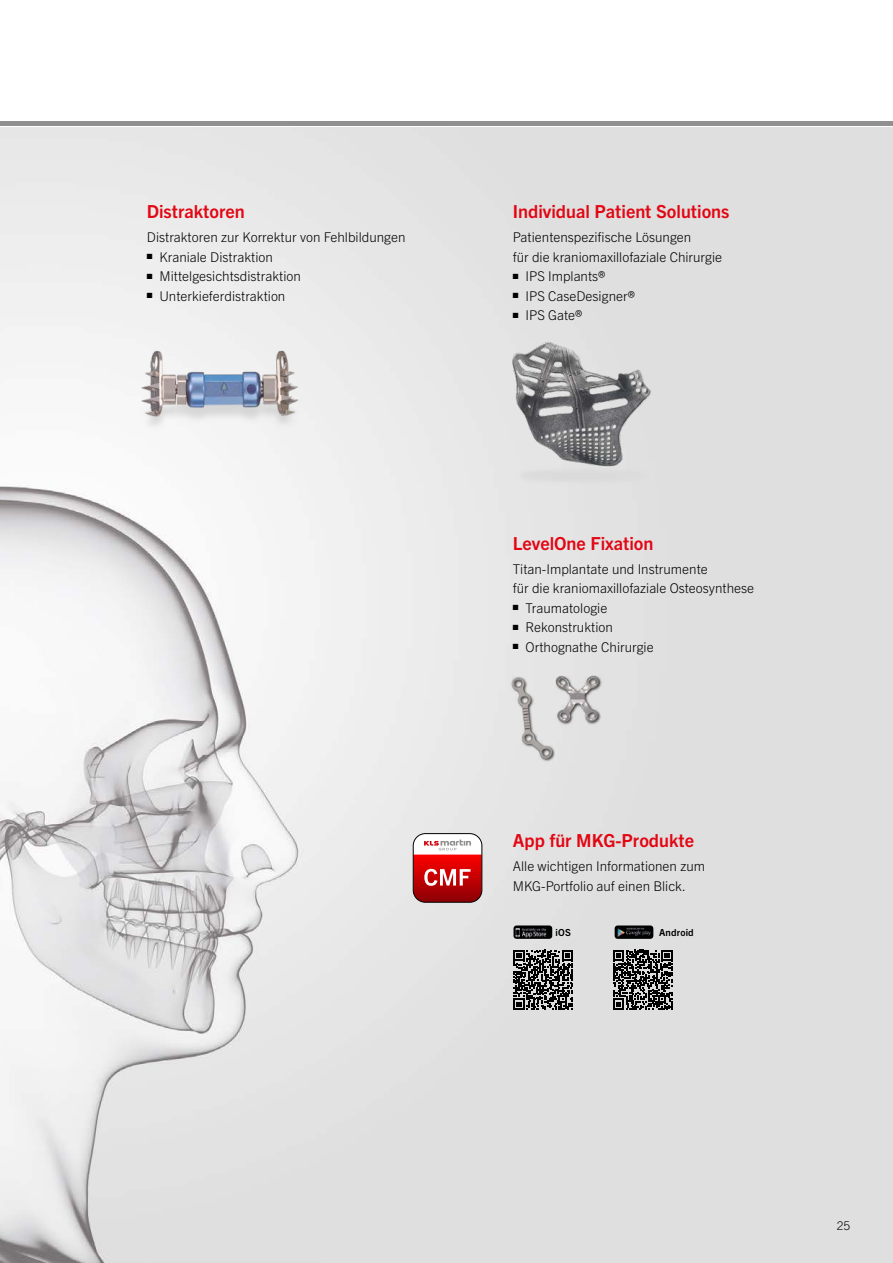
<style>
.page{position:relative;width:893px;height:1263px;background:#fff}
.page>*{position:absolute;margin:0;border:0;box-sizing:border-box;transform-origin:0 0}
.t1{font:700 18px "Trade Gothic Next LT Pro";color:#e30613}
.t2{font:300 13.5px/19.5px "Trade Gothic Next LT Pro";color:#000}
.t3{font:300 12px "Trade Gothic Next LT Pro";color:#000}
.t4{font:700 9.75px "Trade Gothic Next LT Pro";letter-spacing:.015em;color:#000}
</style>
<div class="page">
<img style="left:0;top:128px;width:893px;height:1135px">
<hr style="left:0;top:121px;width:893px;height:4px;background:#909090">
<img style="left:509px;top:671px;width:98px;height:93px">
<img style="left:121px;top:343px;width:202px;height:112px">
<img style="left:495px;top:328px;width:177px;height:169px">
<div style="left:413px;top:834px;width:69px;height:23px;background:#fff"></div>
<svg style="left:413px;top:839px;width:69px;height:63px"></svg>
<div style="left:413px;top:833px;width:69px;height:69px;border:1px solid #000;border-radius:12px"></div>
<svg style="left:611px;top:949px;width:62px;height:61px;background:#575757"></svg>
<svg style="left:513px;top:949px;width:60px;height:61px;background:#545454"></svg>
<img style="left:513px;top:925px;width:39px;height:14px">
<img style="left:615px;top:925px;width:38px;height:14px">
<h1 class="t1" style="left:147px;top:199px;width:99px">Distraktoren</h1>
<p class="t2" style="left:147px;top:226px;width:260px">Distraktoren zur Korrektur von Fehlbildungen</p>
<p class="t2" style="left:147px;top:246px;width:128px">■ Kraniale Distraktion</p>
<p class="t2" style="left:147px;top:265px;width:156px">■ Mittelgesichtsdistraktion</p>
<p class="t2" style="left:147px;top:285px;width:140px">■ Unterkieferdistraktion</p>
<h1 class="t1" style="left:513px;top:199px;width:218px">Individual Patient Solutions</h1>
<p class="t2" style="left:513px;top:226px;width:211px">Patientenspezifische Lösungen<br>für die kraniomaxillofaziale Chirurgie</p>
<p class="t2" style="left:513px;top:265px;width:94px">■ IPS Implants®</p>
<p class="t2" style="left:513px;top:285px;width:124px">■ IPS CaseDesigner®</p>
<p class="t2" style="left:513px;top:304px;width:71px">■ IPS Gate®</p>
<h1 class="t1" style="left:513px;top:531px;width:142px">LevelOne Fixation</h1>
<p class="t2" style="left:513px;top:558px;width:243px">Titan-Implantate und Instrumente<br>für die kraniomaxillofaziale Osteosynthese</p>
<p class="t2" style="left:513px;top:597px;width:96px">■ Traumatologie</p>
<p class="t2" style="left:513px;top:617px;width:102px">■ Rekonstruktion</p>
<p class="t2" style="left:513px;top:636px;width:142px">■ Orthognathe Chirurgie</p>
<h1 class="t1" style="left:513px;top:828px;width:183px">App für MKG-Produkte</h1>
<p class="t2" style="left:513px;top:856px;width:194px">Alle wichtigen Informationen zum<br>MKG-Portfolio auf einen Blick.</p>
<p class="t4" style="left:556px;top:925px;width:17px">iOS</p>
<p class="t4" style="left:659px;top:925px;width:36px">Android</p>
<p class="t3" style="left:837px;top:1217px;width:15px">25</p>
</div>
